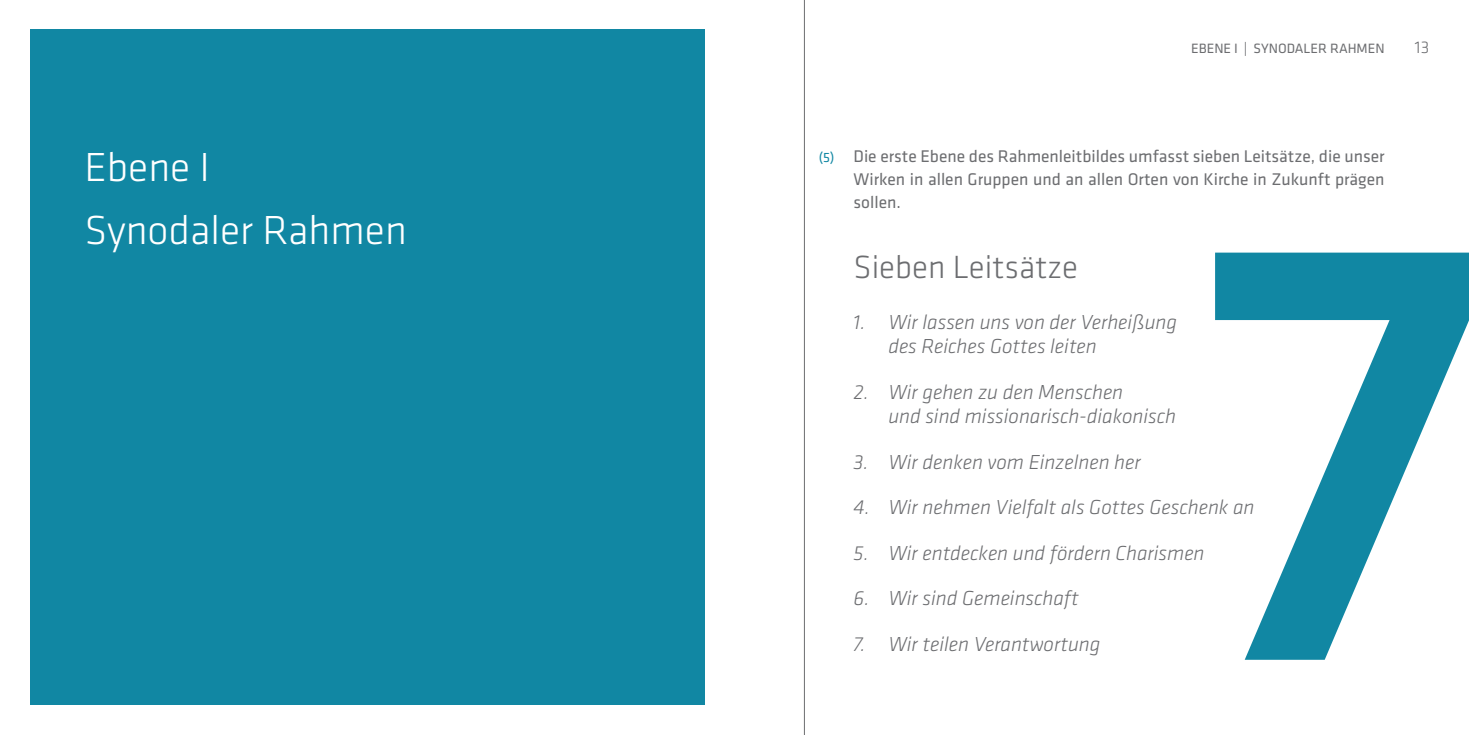
<style>
.page{position:relative;width:1469px;height:735px;background:#fff}
.page>*{position:absolute;margin:0;border:0;box-sizing:border-box;transform-origin:0 0}
.t1{font:300 42px/63px "Klavika Basic";color:#fff}
.t2{font:300 33.25px "Klavika Basic";color:#6c6d70}
.t3{font:italic 300 21px/24.5px "Klavika Basic";color:#6c6d70}
.t4{font:17.5px/22.8px "Klavika Basic";color:#6c6d70;text-align:justify}
.t5{font:300 17.5px "Klavika Basic";color:#6c6d70}
.t6{font:14px "Klavika Basic";color:#6c6d70}
.s1{font-size:14px;color:#1187a3}
</style>
<div class="page">
<div style="left:30px;top:30px;width:674px;height:674px;background:#1187a3"></div>
<svg style="left:1215px;top:252px;width:253px;height:407px"></svg>
<hr style="left:804px;top:0;width:1px;height:734px;background:#6c6d70">
<p class="t6" style="left:1191px;top:39px;width:195px">EBENE I | SYNODALER RAHMEN</p>
<p class="t5" style="left:1414px;top:36px;width:16px">13</p>
<h1 class="t1" style="left:84px;top:134px;width:324px">Ebene I<br>Synodaler Rahmen</h1>
<p class="t4" style="left:853px;top:144px;width:532px;text-indent:-35px"><span class="s1">(5)</span> Die erste Ebene des Rahmenleitbildes umfasst sieben Leitsätze, die unser Wirken in allen Gruppen und an allen Orten von Kirche in Zukunft prägen sollen.</p>
<h2 class="t2" style="left:853px;top:247px;width:226px">Sieben Leitsätze</h2>
<p class="t3" style="left:888px;top:309px;width:290px;text-indent:-35px">1. Wir lassen uns von der Verheißung des Reiches Gottes leiten</p>
<p class="t3" style="left:888px;top:379px;width:289px;text-indent:-35px">2. Wir gehen zu den Menschen<br>und sind missionarisch-diakonisch</p>
<p class="t3" style="left:853px;top:449px;width:288px">3. Wir denken vom Einzelnen her</p>
<p class="t3" style="left:853px;top:494px;width:402px">4. Wir nehmen Vielfalt als Gottes Geschenk an</p>
<p class="t3" style="left:853px;top:540px;width:352px">5. Wir entdecken und fördern Charismen</p>
<p class="t3" style="left:853px;top:585px;width:226px">6. Wir sind Gemeinschaft</p>
<p class="t3" style="left:853px;top:631px;width:248px">7. Wir teilen Verantwortung</p>
</div>
